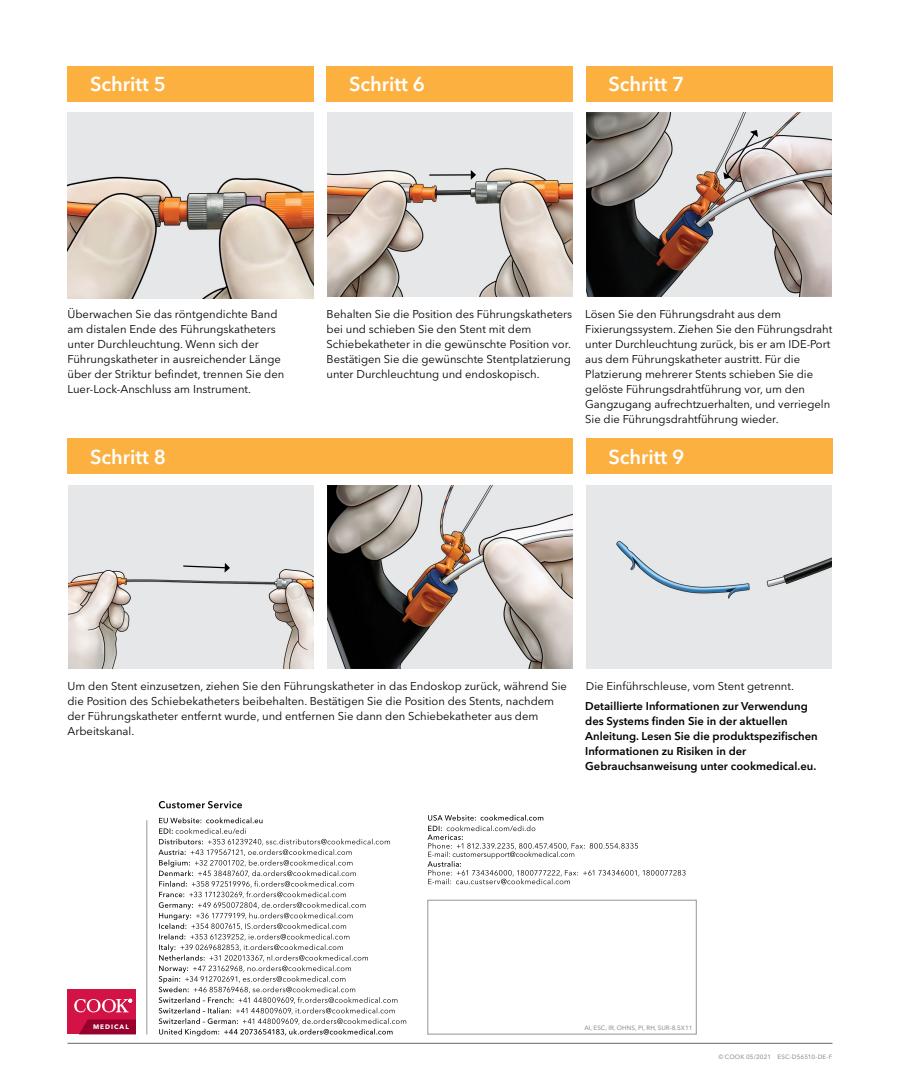
<style>
.page{position:relative;width:900px;height:1080px;background:#fff}
.page>*{position:absolute;margin:0;border:0;box-sizing:border-box;transform-origin:0 0}
.t1{font:600 20px "Avenir Next LT Pro";color:#fff}
.t2{font:11.25px/15px "Avenir Next LT Pro";color:#000}
.t3{font:600 11.25px/15px "Avenir Next LT Pro";color:#000}
.t4{font:700 6.5px "Avenir Next LT Pro";letter-spacing:.155em;color:#fff}
.t5{font:500 6.25px "Avenir Next LT Pro";color:#939598}
</style>
<div class="page">
<div style="left:586px;top:438px;width:246px;height:36px;background:#fbb040"></div>
<div style="left:68px;top:438px;width:505px;height:36px;background:#fbb040"></div>
<img style="left:68px;top:485px;width:245px;height:184px">
<img style="left:328px;top:485px;width:244px;height:184px">
<div style="left:587px;top:485px;width:245px;height:184px;background:#e6e7e9"></div>
<svg style="left:182px;top:563px;width:48px;height:10px"></svg>
<div style="left:68px;top:66px;width:246px;height:36px;background:#fbb040"></div>
<div style="left:327px;top:66px;width:246px;height:36px;background:#fbb040"></div>
<div style="left:586px;top:66px;width:246px;height:36px;background:#fbb040"></div>
<img style="left:327px;top:113px;width:245px;height:183px">
<img style="left:68px;top:113px;width:246px;height:185px">
<img style="left:587px;top:113px;width:245px;height:183px">
<hr style="left:429px;top:174px;width:42px;height:2px;background:#000">
<svg style="left:471px;top:170px;width:5px;height:10px"></svg>
<svg style="left:723px;top:130px;width:35px;height:49px;background:#b7b0ae"></svg>
<svg style="left:158px;top:818px;width:248px;height:218px"></svg>
<svg style="left:159px;top:801px;width:83px;height:7px"></svg>
<hr style="left:147px;top:820px;width:1px;height:214px;background:#939598">
<div style="left:428px;top:900px;width:269px;height:134px;border:1px solid #939598"></div>
<div style="left:68px;top:989px;width:68px;height:45px;background:#d31245"></div>
<svg style="left:79px;top:1019px;width:57px;height:15px"></svg>
<svg style="left:74px;top:999px;width:58px;height:13px"></svg>
<hr style="left:68px;top:1043px;width:765px;height:1px;background:#636466">
<svg style="left:428px;top:815px;width:258px;height:69px"></svg>
<h1 class="t1" style="left:90px;top:72px;width:78px">Schritt 5</h1>
<h1 class="t1" style="left:349px;top:72px;width:78px">Schritt 6</h1>
<h1 class="t1" style="left:608px;top:72px;width:78px">Schritt 7</h1>
<p class="t2" style="left:68px;top:307px;width:218px">Überwachen Sie das röntgendichte Band am distalen Ende des Führungskatheters unter Durchleuchtung. Wenn sich der Führungskatheter in ausreichender Länge über der Striktur befindet, trennen Sie den Luer-Lock-Anschluss am Instrument.</p>
<p class="t2" style="left:327px;top:307px;width:247px">Behalten Sie die Position des Führungskatheters bei und schieben Sie den Stent mit dem Schiebekatheter in die gewünschte Position vor.<br>Bestätigen Sie die gewünschte Stentplatzierung unter Durchleuchtung und endoskopisch.</p>
<p class="t2" style="left:585px;top:307px;width:249px">Lösen Sie den Führungsdraht aus dem Fixierungssystem. Ziehen Sie den Führungsdraht unter Durchleuchtung zurück, bis er am IDE-Port aus dem Führungskatheter austritt. Für die Platzierung mehrerer Stents schieben Sie die gelöste Führungsdrahtführung vor, um den Gangzugang aufrechtzuerhalten, und verriegeln Sie die Führungsdrahtführung wieder.</p>
<h1 class="t1" style="left:90px;top:444px;width:78px">Schritt 8</h1>
<h1 class="t1" style="left:608px;top:444px;width:78px">Schritt 9</h1>
<p class="t2" style="left:68px;top:679px;width:501px">Um den Stent einzusetzen, ziehen Sie den Führungskatheter in das Endoskop zurück, während Sie die Position des Schiebekatheters beibehalten. Bestätigen Sie die Position des Stents, nachdem der Führungskatheter entfernt wurde, und entfernen Sie dann den Schiebekatheter aus dem Arbeitskanal.</p>
<p class="t2" style="left:586px;top:679px;width:210px">Die Einführschleuse, vom Stent getrennt.</p>
<p class="t3" style="left:585px;top:699px;width:234px">Detaillierte Informationen zur Verwendung des Systems finden Sie in der aktuellen Anleitung. Lesen Sie die produktspezifischen Informationen zu Risiken in der Gebrauchsanweisung unter cookmedical.eu.</p>
<p class="t4" style="left:93px;top:1023px;width:37px">MEDICAL</p>
<p class="t5" style="left:584px;top:1024px;width:109px">AI, ESC, IR, OHNS, PI, RH, SUR-8.5X11</p>
<p class="t5" style="left:718px;top:1053px;width:115px">© COOK 05/2021 ESC-D56510-DE-F</p>
</div>
